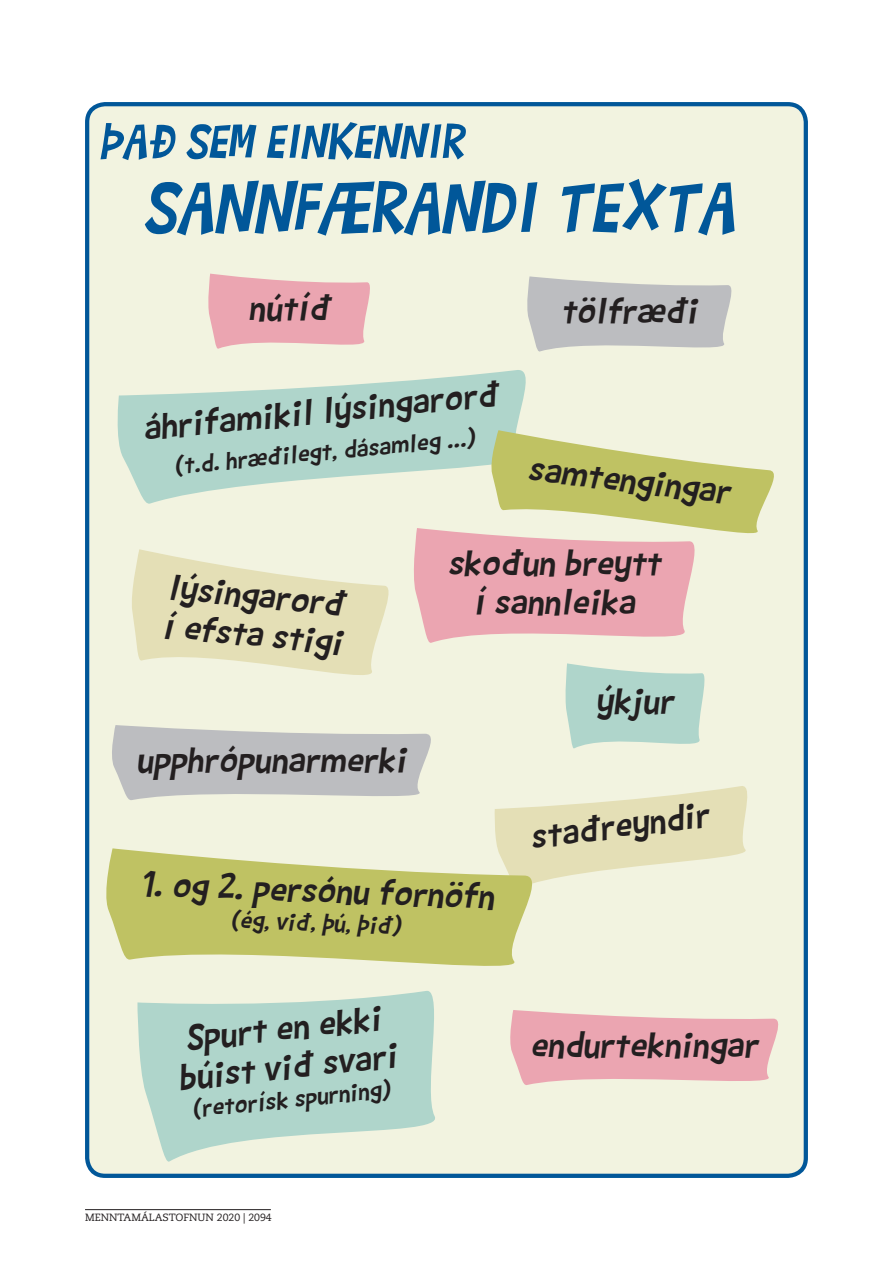
<style>
.page{position:relative;width:893px;height:1263px;background:#fff}
.page>*{position:absolute;margin:0;border:0;box-sizing:border-box;transform-origin:0 0}
.t1{font:italic 78px "Barthowheel";color:#015799}
.t2{font:italic 52.5px "Barthowheel";color:#015799}
.t3{font:italic 39px/39px "Barthowheel";color:#231f20;text-align:center}
.t4{font:italic 27px "Barthowheel";color:#231f20}
.t5{font:10.5px "Caecilia LT Std";color:#231f20}
</style>
<div class="page">
<hr style="left:85px;top:1209px;width:186px;height:1px;background:#231f20">
<div style="left:87px;top:104px;width:719px;height:1072px;background:#f2f3e0;border-radius:18px"></div>
<div style="left:85px;top:102px;width:723px;height:1076px;border:4px solid #015799;border-radius:18px"></div>
<svg style="left:208px;top:274px;width:162px;height:75px"></svg>
<svg style="left:510px;top:1010px;width:269px;height:75px"></svg>
<svg style="left:117px;top:370px;width:409px;height:134px;fill:#afd5cb"></svg>
<svg style="left:565px;top:663px;width:140px;height:86px"></svg>
<svg style="left:132px;top:549px;width:257px;height:126px"></svg>
<svg style="left:494px;top:786px;width:254px;height:93px"></svg>
<svg style="left:106px;top:848px;width:445px;height:118px;fill:#bfc263"></svg>
<svg style="left:137px;top:991px;width:298px;height:171px;fill:#afd5cb"></svg>
<svg style="left:411px;top:430px;width:363px;height:213px"></svg>
<svg style="left:112px;top:725px;width:319px;height:75px"></svg>
<svg style="left:527px;top:276px;width:205px;height:76px"></svg>
<h2 class="t2" style="left:99px;top:112px;width:366px">ÞAÐ SEM EINKENNIR</h2>
<h1 class="t1" style="left:144px;top:164px;width:591px">SANNFÆRANDI TEXTA</h1>
<p class="t3" style="left:248px;top:288px;width:83px">nútíð</p>
<p class="t3" style="left:141px;top:409px;width:358px;rotate:-6deg">áhrifamikil lýsingarorð</p>
<p class="t4" style="left:173px;top:450px;width:303px;rotate:-5deg">(t.d. hræðilegt, dásamleg …)</p>
<p class="t3" style="left:561px;top:291px;width:138px">tölfræði</p>
<p class="t3" style="left:531px;top:447px;width:205px;rotate:7deg">samtengingar</p>
<p class="t3" style="left:169px;top:566px;width:182px;text-align:left;rotate:6deg">lýsingarorð í efsta stigi</p>
<p class="t3" style="left:136px;top:739px;width:272px">upphrópunarmerki</p>
<p class="t3" style="left:448px;top:542px;width:215px">skoðun breytt í sannleika</p>
<p class="t3" style="left:595px;top:680px;width:80px">ýkjur</p>
<p class="t3" style="left:527px;top:818px;width:182px;rotate:-8deg">staðreyndir</p>
<p class="t3" style="left:140px;top:863px;width:356px;rotate:2deg">1. og 2. persónu fornöfn</p>
<p class="t4" style="left:231px;top:904px;width:171px;rotate:2deg">(ég, við, þú, þið)</p>
<p class="t3" style="left:172px;top:1019px;width:221px;rotate:-6deg">Spurt en ekki búist við svari</p>
<p class="t4" style="left:191px;top:1094px;width:200px;rotate:-6deg">(retorísk spurning)</p>
<p class="t5" style="left:85px;top:1212px;width:188px">MENNTAMÁLASTOFNUN 2020 | 2094</p>
<p class="t3" style="left:530px;top:1024px;width:229px">endurtekningar</p>
</div>
